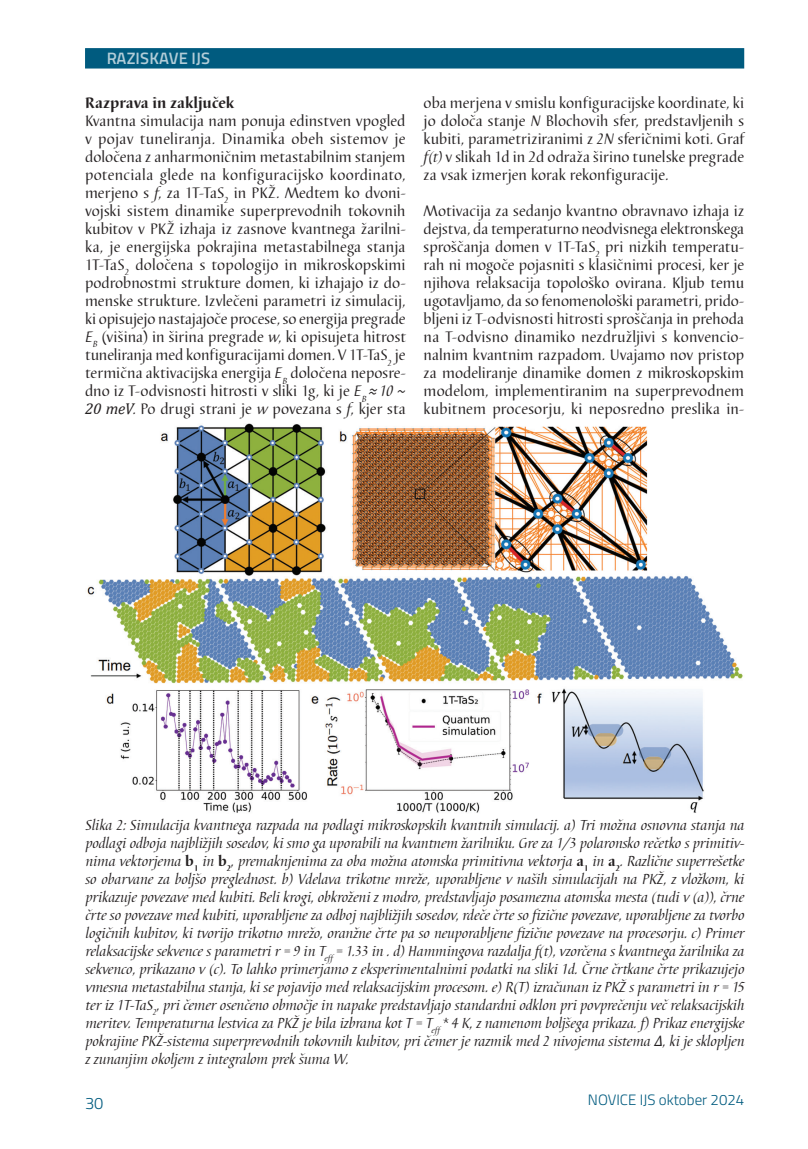
<style>
.page{position:relative;width:808px;height:1149px;background:#fff}
.page>*{position:absolute;margin:0;border:0;box-sizing:border-box;transform-origin:0 0}
.t1{font:600 16.5px "Titillium Web";letter-spacing:.01em;color:#fff}
.t2{font:300 16.5px "Titillium Web";color:#005b7f}
.M_Tekst-prispevki{font:15.75px/18px "Barbedor TEE";letter-spacing:.005em;color:#231f20;text-align:justify}
.M_Tekst-prispevki-2{font:700 15.75px "Barbedor TEE";color:#231f20}
.M_Podnapis_k_sliki{font:italic 15px/18px "Barbedor TEE";letter-spacing:-.01em;color:#231f20;text-align:justify}
.t3{font:300 15px "Titillium Web";color:#005b7f}
.s1{font-style:italic}
.s2{font-family:"Cambria";font-style:italic}
.s3{font-weight:700;font-style:normal}
.s4{font-family:"Cambria"}
</style>
<div class="page">
<div style="left:85px;top:48px;width:659px;height:20px;background:#005b7f;border:2px solid #005b7f"></div>
<img style="left:87px;top:423px;width:656px;height:390px">
<p class="t1" style="left:106px;top:46px;width:105px">RAZISKAVE IJS</p>
<p class="M_Tekst-prispevki-2" style="left:85px;top:94px;width:151px">Razprava in zaključek</p>
<p class="M_Tekst-prispevki" style="left:85px;top:112px;width:322px">Kvantna simulacija nam ponuja edinstven vpogled v pojav tuneliranja. Dinamika obeh sistemov je določena z anharmoničnim metastabilnim stanjem potenciala glede na konfiguracijsko koordinato, merjeno s <span class="s1">f</span>, za 1T-TaS<sub>2</sub> in PKŽ. Medtem ko dvoni&shy;vojski sistem dinamike superprevodnih tokovnih kubitov v PKŽ izhaja iz zasnove kvantnega žarilni&shy;ka, je energijska pokrajina metastabilnega stanja 1T-TaS<sub>2</sub> določena s topologijo in mikroskopskimi podrobnostmi strukture domen, ki izhajajo iz do&shy;menske strukture. Izvlečeni parametri iz simulacij, ki opisujejo nastajajoče procese, so energija pregrade <span class="s1">E</span><sub>B</sub> (višina) in širina pregrade <span class="s1">w</span>, ki opisujeta hitrost tuneliranja med konfiguracijami domen. V 1T-TaS<sub>2</sub> je termična aktivacijska energija <span class="s1">E</span><sub>B</sub> določena neposre&shy;dno iz T-odvisnosti hitrosti v sliki 1g, ki je <span class="s1">E</span><sub>B</sub> <span class="s2">≈</span> <span class="s1">10</span> <span class="s2">~ 20 meV</span>. Po drugi strani je <span class="s1">w</span> povezana s <span class="s1">f</span>, kjer sta</p>
<p class="M_Tekst-prispevki" style="left:424px;top:94px;width:322px">oba merjena v smislu konfiguracijske koordinate, ki jo določa stanje <span class="s1">N</span> Blochovih sfer, predstavljenih s kubiti, parametriziranimi z <span class="s1">2N</span> sferičnimi koti. Graf <span class="s1">f(t)</span> v slikah 1d in 2d odraža širino tunelske pregrade za vsak izmerjen korak rekonfiguracije.</p>
<p class="M_Tekst-prispevki" style="left:424px;top:202px;width:322px">Motivacija za sedanjo kvantno obravnavo izhaja iz dejstva, da temperaturno neodvisnega elektronskega sproščanja domen v 1T-TaS<sub>2</sub> pri nizkih temperatu&shy;rah ni mogoče pojasniti s klasičnimi procesi, ker je njihova relaksacija topološko ovirana. Kljub temu ugotavljamo, da so fenomenološki parametri, prido&shy;bljeni iz T-odvisnosti hitrosti sproščanja in prehoda na T-odvisno dinamiko nezdružljivi s konvencio&shy;nalnim kvantnim razpadom. Uvajamo nov pristop za modeliranje dinamike domen z mikroskopskim modelom, implementiranim na superprevodnem kubitnem procesorju, ki neposredno preslika in-</p>
<p class="M_Podnapis_k_sliki" style="left:85px;top:815px;width:661px">Slika 2: Simulacija kvantnega razpada na podlagi mikroskopskih kvantnih simulacij. a) Tri možna osnovna stanja na podlagi odboja najbližjih sosedov, ki smo ga uporabili na kvantnem žarilniku. Gre za 1/3 polaronsko rečetko s primitiv&shy;nima vektorjema <span class="s3">b</span><sub>1</sub> in <span class="s3">b</span><sub>2</sub>, premaknjenima za oba možna atomska primitivna vektorja <span class="s3">a</span><sub>1</sub> in <span class="s3">a</span><sub>2</sub>. Različne superrešetke so obarvane za boljšo preglednost. b) Vdelava trikotne mreže, uporabljene v naših simulacijah na PKŽ, z vložkom, ki prikazuje povezave med kubiti. Beli krogi, obkroženi z modro, predstavljajo posamezna atomska mesta (tudi v (a)), črne črte so povezave med kubiti, uporabljene za odboj najbližjih sosedov, rdeče črte so fizične povezave, uporabljene za tvorbo logičnih kubitov, ki tvorijo trikotno mrežo, oranžne črte pa so neuporabljene fizične povezave na procesorju. c) Primer relaksacijske sekvence s parametri r = 9 in T<sub>eff</sub> = 1.33 in . d) Hammingova razdalja f(t), vzorčena s kvantnega žarilnika za sekvenco, prikazano v (c). To lahko primerjamo z eksperimentalnimi podatki na sliki 1d. Črne črtkane črte prikazujejo vmesna metastabilna stanja, ki se pojavijo med relaksacijskim procesom. e) R(T) izračunan iz PKŽ s parametri in r = 15 ter iz 1T-TaS<sub>2</sub>, pri čemer osenčeno območje in napake predstavljajo standardni odklon pri povprečenju več relaksacijskih meritev. Temperaturna lestvica za PKŽ je bila izbrana kot T = T<sub>eff</sub> * 4 K, z namenom boljšega prikaza. f) Prikaz energijske pokrajine PKŽ-sistema superprevodnih tokovnih kubitov, pri čemer je razmik med 2 nivojema sistema <span class="s4">Δ</span>, ki je sklopljen z zunanjim okoljem z integralom prek šuma W.</p>
<p class="t2" style="left:85px;top:1090px;width:20px">30</p>
<p class="t3" style="left:588px;top:1088px;width:158px">NOVICE IJS oktober 2024</p>
</div>
